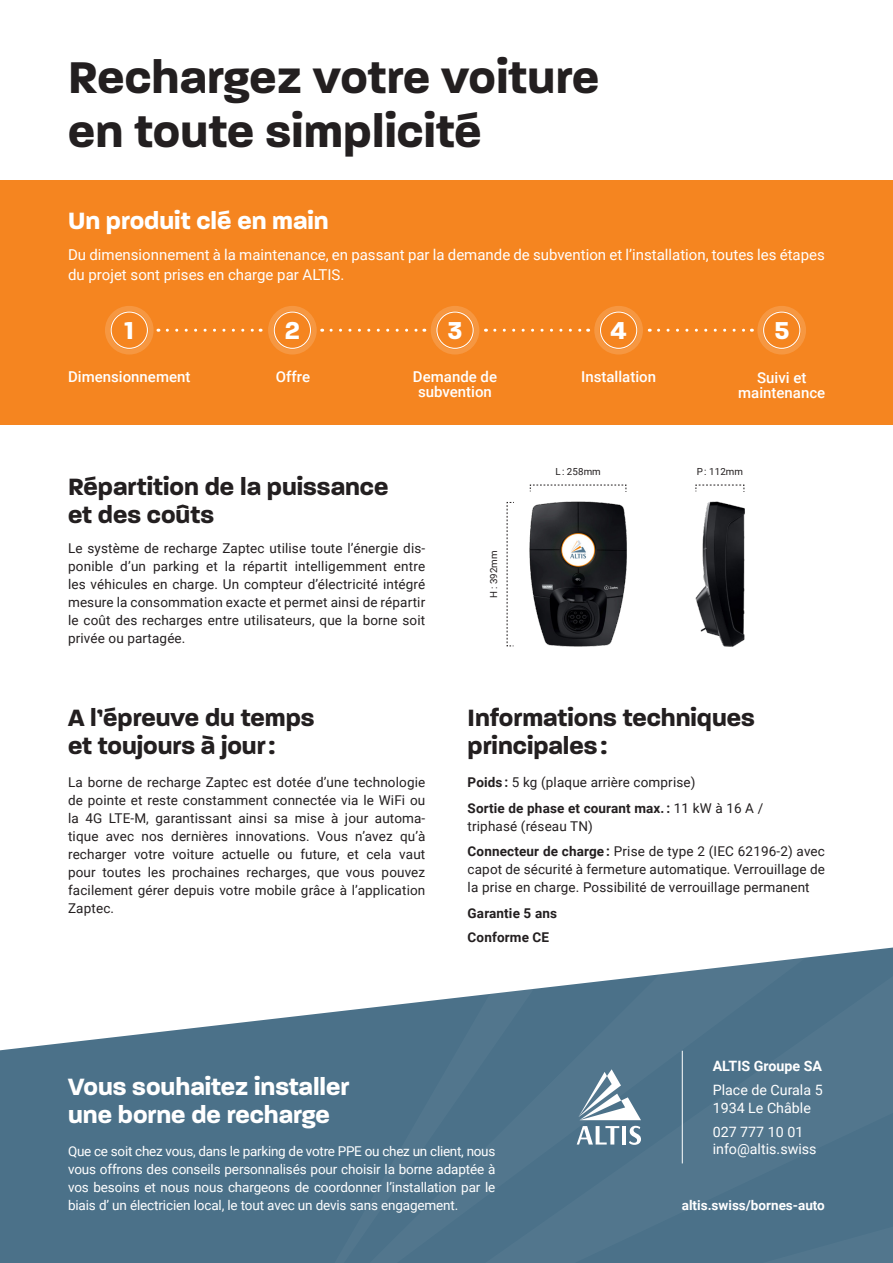
<style>
.page{position:relative;width:893px;height:1263px;background:#fff}
.page>*{position:absolute;margin:0;border:0;box-sizing:border-box;transform-origin:0 0}
.t1{font:700 48px/54px "Paralucent";letter-spacing:.005em;color:#231f20}
.t2{font:700 26.4px "Paralucent";color:#fff}
.t3{font:700 25.5px/28.5px "Paralucent";color:#231f20}
.t4{font:700 25.5px/28.5px "Paralucent";color:#fff}
.t5{font:15px/19.5px "Roboto";color:#fff}
.t6{font:500 15px/15px "Roboto";color:#fff;text-align:center}
.t7{font:14.25px/18px "Roboto";color:#fff}
.t8{font:700 14.25px "Roboto";color:#fff}
.t9{font:13.5px/18px "Roboto";letter-spacing:.01em;color:#231f20}
.t10{font:13.5px/18px "Roboto";letter-spacing:-.01em;color:#fff;text-align:justify}
.t11{font:700 13.5px "Roboto";color:#fff}
.t12{font:700 13.5px/24px "Roboto";letter-spacing:.01em;color:#231f20}
.t13{font:9.75px "Roboto";letter-spacing:.01em;color:#231f20}
.s1{font-weight:700}
</style>
<div class="page">
<svg style="left:0;top:1017px;width:287px;height:246px;background:#577a91"></svg>
<svg style="left:736px;top:947px;width:157px;height:27px;fill:#52768d"></svg>
<svg style="left:287px;top:965px;width:449px;height:298px"></svg>
<div style="left:303px;top:974px;width:590px;height:289px;background:#4b7189"></div>
<div style="left:0;top:180px;width:893px;height:245px;background:#f58520"></div>
<svg style="left:577px;top:1126px;width:42px;height:18px"></svg>
<hr style="left:622px;top:1126px;width:4px;height:18px;background:#fff">
<svg style="left:629px;top:1126px;width:12px;height:19px"></svg>
<svg style="left:578px;top:1069px;width:63px;height:51px"></svg>
<hr style="left:682px;top:1051px;width:1px;height:112px;background:#fff">
<img style="left:529px;top:501px;width:98px;height:146px">
<svg style="left:507px;top:502px;width:7px;height:145px"></svg>
<svg style="left:530px;top:485px;width:97px;height:7px"></svg>
<svg style="left:695px;top:485px;width:50px;height:7px"></svg>
<div style="left:105px;top:306px;width:49px;height:48px;border:5px solid #fff;border-radius:50%"></div>
<div style="left:111px;top:312px;width:37px;height:37px;border:1px solid #fff;border-radius:50%"></div>
<div style="left:268px;top:306px;width:49px;height:48px;border:5px solid #fff;border-radius:50%"></div>
<div style="left:274px;top:312px;width:37px;height:37px;border:1px solid #fff;border-radius:50%"></div>
<div style="left:436px;top:312px;width:38px;height:37px;border:1px solid #fff;border-radius:50%"></div>
<div style="left:431px;top:306px;width:48px;height:48px;border:5px solid #fff;border-radius:50%"></div>
<div style="left:600px;top:312px;width:37px;height:37px;border:1px solid #fff;border-radius:50%"></div>
<div style="left:594px;top:306px;width:49px;height:48px;border:5px solid #fff;border-radius:50%"></div>
<div style="left:763px;top:312px;width:37px;height:37px;border:1px solid #fff;border-radius:50%"></div>
<div style="left:757px;top:306px;width:49px;height:48px;border:5px solid #fff;border-radius:50%"></div>
<svg style="left:167px;top:329px;width:94px;height:3px"></svg>
<svg style="left:331px;top:329px;width:94px;height:3px"></svg>
<svg style="left:495px;top:329px;width:94px;height:3px"></svg>
<svg style="left:658px;top:329px;width:94px;height:3px"></svg>
<img style="left:695px;top:501px;width:50px;height:146px">
<h1 class="t1" style="left:68px;top:51px;width:533px">Rechargez votre voiture en toute simplicité</h1>
<h3 class="t4" style="left:68px;top:206px;width:262px">Un produit clé en main</h3>
<p class="t5" style="left:68px;top:245px;width:758px">Du dimensionnement à la maintenance, en passant par la demande de subvention et l’installation, toutes les étapes du projet sont prises en charge par ALTIS.</p>
<h2 class="t2" style="left:125px;top:314px;width:11px">1</h2>
<p class="t6" style="left:68px;top:369px;width:124px">Dimensionnement</p>
<h2 class="t2" style="left:285px;top:314px;width:17px">2</h2>
<p class="t6" style="left:276px;top:369px;width:36px">Offre</p>
<p class="t6" style="left:413px;top:369px;width:86px">Demande de subvention</p>
<h2 class="t2" style="left:448px;top:314px;width:17px">3</h2>
<h2 class="t2" style="left:611px;top:314px;width:18px">4</h2>
<h2 class="t2" style="left:774px;top:314px;width:17px">5</h2>
<p class="t6" style="left:581px;top:369px;width:76px">Installation</p>
<p class="t6" style="left:738px;top:370px;width:89px">Suivi et maintenance</p>
<h3 class="t3" style="left:68px;top:472px;width:322px">Répartition de la puissance et des coûts</h3>
<p class="t9" style="left:68px;top:539px;width:359px;text-align:justify">Le système de recharge Zaptec utilise toute l’énergie dis&shy;ponible d’un parking et la répartit intelligemment entre les véhicules en charge. Un compteur d’électricité intégré mesure la consommation exacte et permet ainsi de répartir le coût des recharges entre utilisateurs, que la borne soit privée ou partagée.</p>
<h3 class="t3" style="left:68px;top:703px;width:248px">A l’épreuve du temps et toujours à jour:</h3>
<p class="t9" style="left:68px;top:773px;width:359px;text-align:justify">La borne de recharge Zaptec est dotée d’une technologie de pointe et reste constamment connectée via le WiFi ou la 4G LTE-M, garantissant ainsi sa mise à jour automa&shy;tique avec nos dernières innovations. Vous n’avez qu’à recharger votre voiture actuelle ou future, et cela vaut pour toutes les prochaines recharges, que vous pouvez facilement gérer depuis votre mobile grâce à l’application Zaptec.</p>
<p class="t13" style="left:487px;top:598px;width:49px;rotate:-90deg">H : 392mm</p>
<p class="t13" style="left:555px;top:465px;width:47px">L : 258mm</p>
<p class="t13" style="left:697px;top:465px;width:48px">P : 112mm</p>
<h3 class="t3" style="left:468px;top:703px;width:289px">Informations techniques principales:</h3>
<p class="t9" style="left:468px;top:769px;width:297px;line-height:25.5px"><span class="s1">Poids :</span> 5 kg (plaque arrière comprise)<br><span class="s1">Sortie de phase et courant max. :</span> 11 kW à 16 A /</p>
<p class="t9" style="left:468px;top:813px;width:359px;line-height:25.5px">triphasé (réseau TN)<br><span class="s1">Connecteur de charge :</span> Prise de type 2 (IEC 62196-2) avec</p>
<p class="t9" style="left:468px;top:860px;width:359px">capot de sécurité à fermeture automatique. Verrouillage de la prise en charge. Possibilité de verrouillage permanent</p>
<p class="t12" style="left:468px;top:900px;width:91px">Garantie 5 ans<br>Conforme CE</p>
<h3 class="t4" style="left:68px;top:1072px;width:283px">Vous souhaitez installer une borne de recharge</h3>
<p class="t10" style="left:68px;top:1142px;width:429px">Que ce soit chez vous, dans le parking de votre PPE ou chez un client, nous vous offrons des conseils personnalisés pour choisir la borne adaptée à vos besoins et nous nous chargeons de coordonner l’installation par le biais d’ un électricien local, le tout avec un devis sans engagement.</p>
<p class="t8" style="left:713px;top:1056px;width:111px">ALTIS Groupe SA</p>
<p class="t7" style="left:713px;top:1080px;width:112px">Place de Curala 5<br>1934 Le Châble</p>
<p class="t7" style="left:713px;top:1123px;width:105px;line-height:16.5px">027 777 10 01 info@altis.swiss</p>
<p class="t11" style="left:682px;top:1196px;width:145px">altis.swiss/bornes-auto</p>
</div>
